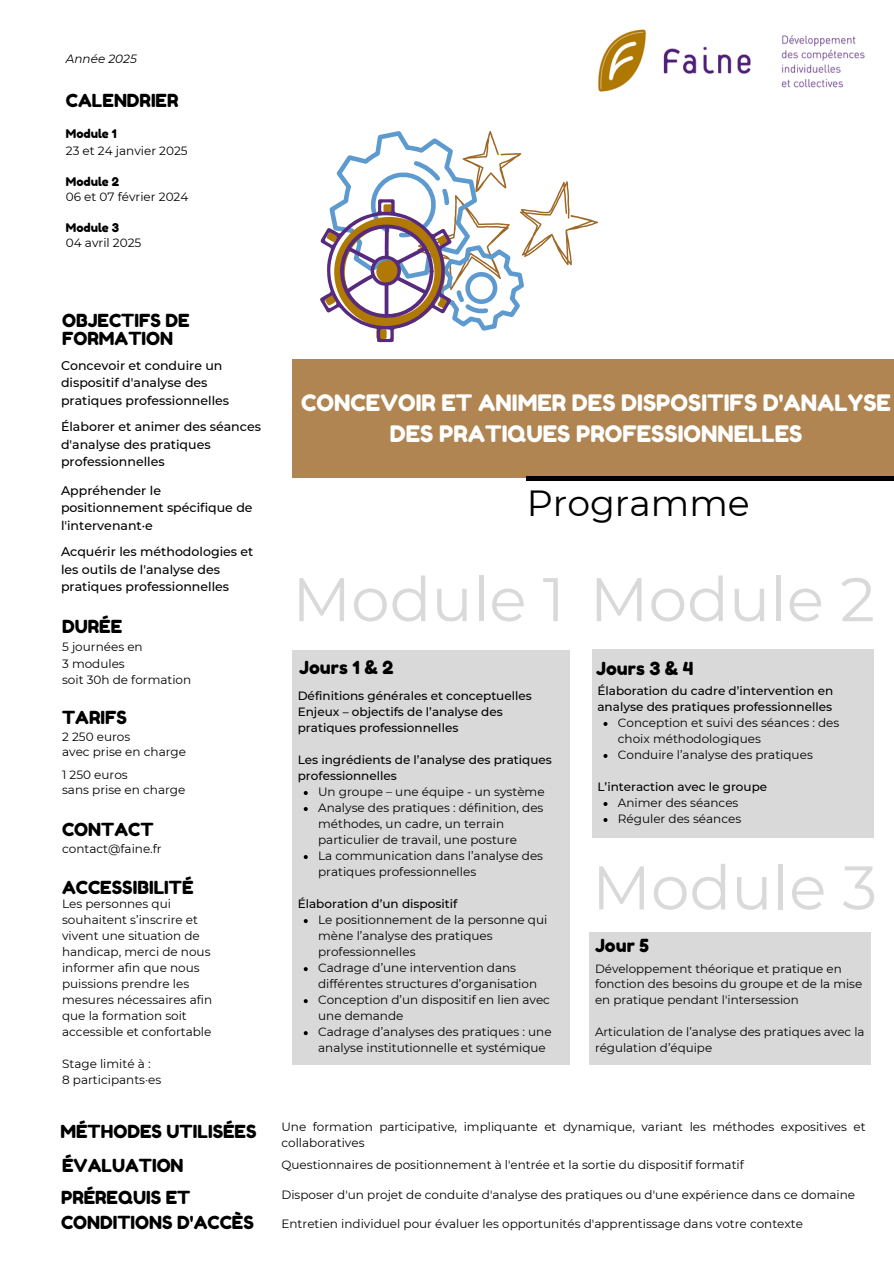
<style>
.page{position:relative;width:894px;height:1264px;background:#fff}
.page>*{position:absolute;margin:0;border:0;box-sizing:border-box;transform-origin:0 0}
.t1{font:61.5px "Montserrat";color:#d9d9d9}
.t2{font:36.3px "Montserrat";color:#000}
.t3{font:22.65px/30.6px "Fredoka One";color:#fff;text-align:center}
.t4{font:18px/18px "Fredoka One";color:#000}
.t5{font:500 12.6px/17.5px "Montserrat";color:#000}
.t6{font:12px/16px "Montserrat";color:#000}
.t7{font:500 12px/16px "Montserrat";color:#000}
.t8{font:12px "Fredoka One";color:#000}
.t9{font:italic 12px "Montserrat";color:#000}
.t10{font:11.85px/15.9px "Montserrat";color:#000}
</style>
<div class="page">
<div style="left:292px;top:359px;width:601px;height:118px;background:#b08551"></div>
<div style="left:526px;top:476px;width:367px;height:5px;background:#000"></div>
<img style="left:598px;top:29px;width:267px;height:63px">
<svg style="left:320px;top:131px;width:278px;height:211px"></svg>
<div style="left:292px;top:650px;width:277px;height:414px;background:#d9d9d9"></div>
<svg style="left:303px;top:791px;width:4px;height:4px"></svg>
<svg style="left:303px;top:807px;width:4px;height:4px"></svg>
<svg style="left:303px;top:855px;width:4px;height:4px"></svg>
<svg style="left:303px;top:919px;width:4px;height:4px"></svg>
<svg style="left:303px;top:967px;width:4px;height:4px"></svg>
<svg style="left:303px;top:999px;width:4px;height:4px"></svg>
<svg style="left:303px;top:1031px;width:4px;height:4px"></svg>
<div style="left:592px;top:650px;width:281px;height:188px;background:#d9d9d9"></div>
<svg style="left:603px;top:722px;width:4px;height:4px"></svg>
<svg style="left:603px;top:754px;width:4px;height:4px"></svg>
<svg style="left:603px;top:802px;width:4px;height:4px"></svg>
<svg style="left:603px;top:818px;width:4px;height:4px"></svg>
<div style="left:589px;top:932px;width:281px;height:132px;background:#d9d9d9"></div>
<h1 class="t9" style="left:66px;top:52px;width:72px">Année 2025</h1>
<h5 class="t4" style="left:66px;top:91px;width:114px">CALENDRIER</h5>
<h6 class="t8" style="left:66px;top:126px;width:52px">Module 1</h6>
<h6 class="t6" style="left:66px;top:142px;width:123px">23 et 24 janvier 2025</h6>
<p class="t8" style="left:66px;top:174px;width:55px">Module 2</p>
<p class="t6" style="left:66px;top:188px;width:124px">06 et 07 février 2024</p>
<p class="t8" style="left:66px;top:220px;width:55px">Module 3</p>
<h6 class="t6" style="left:66px;top:234px;width:77px">04 avril 2025</h6>
<p class="t4" style="left:62px;top:311px;width:129px">OBJECTIFS DE<br>FORMATION</p>
<p class="t5" style="left:61px;top:356px;width:170px">Concevoir et conduire un dispositif d'analyse des pratiques professionnelles</p>
<h1 class="t5" style="left:61px;top:418px;width:201px">Élaborer et animer des séances d'analyse des pratiques professionnelles</h1>
<h5 class="t5" style="left:61px;top:481px;width:193px">Appréhender le positionnement spécifique de l'intervenant·e</h5>
<h6 class="t5" style="left:61px;top:543px;width:194px">Acquérir les méthodologies et les outils de l'analyse des pratiques professionnelles</h6>
<p class="t4" style="left:62px;top:617px;width:62px">DURÉE</p>
<p class="t6" style="left:62px;top:638px;width:82px">5 journées en</p>
<p class="t6" style="left:62px;top:655px;width:64px">3 modules</p>
<h4 class="t6" style="left:62px;top:671px;width:131px">soit 30h de formation</h4>
<p class="t4" style="left:62px;top:708px;width:66px">TARIFS</p>
<h4 class="t6" style="left:62px;top:728px;width:70px">2 250 euros</h4>
<p class="t6" style="left:62px;top:743px;width:125px">avec prise en charge</p>
<p class="t6" style="left:62px;top:766px;width:67px">1 250 euros</p>
<p class="t6" style="left:62px;top:781px;width:125px">sans prise en charge</p>
<p class="t4" style="left:62px;top:820px;width:93px">CONTACT</p>
<p class="t6" style="left:62px;top:840px;width:101px">contact@faine.fr</p>
<p class="t4" style="left:62px;top:878px;width:133px">ACCESSIBILITÉ</p>
<p class="t6" style="left:62px;top:896px;width:151px">Les personnes qui souhaitent s’inscrire et vivent une situation de handicap, merci de nous informer afin que nous puissions prendre les mesures nécessaires afin que la formation soit accessible et confortable</p>
<p class="t6" style="left:62px;top:1056px;width:90px">Stage limité à :</p>
<h3 class="t6" style="left:62px;top:1072px;width:101px">8 participants·es</h3>
<h4 class="t4" style="left:60px;top:1122px;width:198px">MÉTHODES UTILISÉES</h4>
<p class="t4" style="left:62px;top:1155px;width:123px">ÉVALUATION</p>
<p class="t4" style="left:61px;top:1184px;width:194px;line-height:24.8px">PRÉREQUIS ET<br>CONDITIONS D'ACCÈS</p>
<p class="t3" style="left:301px;top:387px;width:591px">CONCEVOIR ET ANIMER DES DISPOSITIFS D'ANALYSE<br>DES PRATIQUES PROFESSIONNELLES</p>
<p class="t2" style="left:526px;top:481px;width:225px">Programme</p>
<p class="t1" style="left:292px;top:561px;width:584px">Module 1 Module 2</p>
<p class="t4" style="left:299px;top:658px;width:96px">Jours 1 &amp; 2</p>
<p class="t7" style="left:297px;top:687px;width:235px">Définitions générales et conceptuelles<br>Enjeux – objectifs de l’analyse des pratiques professionnelles</p>
<p class="t7" style="left:297px;top:751px;width:256px">Les ingrédients de l’analyse des pratiques professionnelles</p>
<h4 class="t6" style="left:318px;top:783px;width:228px">Un groupe – une équipe - un système</h4>
<h6 class="t6" style="left:318px;top:799px;width:227px">Analyse des pratiques : définition, des méthodes, un cadre, un terrain particulier de travail, une posture</h6>
<h6 class="t6" style="left:318px;top:847px;width:226px">La communication dans l’analyse des pratiques professionnelles</h6>
<h6 class="t7" style="left:297px;top:895px;width:161px">Élaboration d’un dispositif</h6>
<h6 class="t6" style="left:318px;top:911px;width:231px">Le positionnement de la personne qui mène l’analyse des pratiques professionnelles</h6>
<h4 class="t6" style="left:318px;top:959px;width:220px">Cadrage d’une intervention dans différentes structures d’organisation</h4>
<p class="t6" style="left:318px;top:991px;width:233px">Conception d’un dispositif en lien avec une demande</p>
<p class="t6" style="left:318px;top:1023px;width:235px">Cadrage d’analyses des pratiques : une analyse institutionnelle et systémique</p>
<h5 class="t4" style="left:596px;top:659px;width:99px">Jours 3 &amp; 4</h5>
<p class="t7" style="left:597px;top:682px;width:237px">Élaboration du cadre d’intervention en analyse des pratiques professionnelles</p>
<p class="t6" style="left:617px;top:714px;width:223px">Conception et suivi des séances : des choix méthodologiques</p>
<h6 class="t6" style="left:617px;top:746px;width:196px">Conduire l’analyse des pratiques</h6>
<p class="t7" style="left:597px;top:778px;width:171px">L’interaction avec le groupe</p>
<p class="t6" style="left:617px;top:794px;width:122px">Animer des séances</p>
<h1 class="t6" style="left:617px;top:810px;width:125px">Réguler des séances</h1>
<h4 class="t1" style="left:592px;top:849px;width:286px">Module 3</h4>
<h4 class="t4" style="left:595px;top:936px;width:55px">Jour 5</h4>
<p class="t10" style="left:595px;top:960px;width:268px">Développement théorique et pratique en fonction des besoins du groupe et de la mise en pratique pendant l'intersession</p>
<p class="t10" style="left:595px;top:1023px;width:271px">Articulation de l’analyse des pratiques avec la régulation d’équipe</p>
<p class="t6" style="left:281px;top:1118px;width:585px">Une formation participative, impliquante et dynamique, variant les méthodes expositives et collaboratives</p>
<h2 class="t6" style="left:281px;top:1156px;width:464px">Questionnaires de positionnement à l'entrée et la sortie du dispositif formatif</h2>
<p class="t6" style="left:281px;top:1186px;width:575px">Disposer d'un projet de conduite d'analyse des pratiques ou d'une expérience dans ce domaine</p>
<p class="t6" style="left:281px;top:1215px;width:523px">Entretien individuel pour évaluer les opportunités d'apprentissage dans votre contexte</p>
</div>
